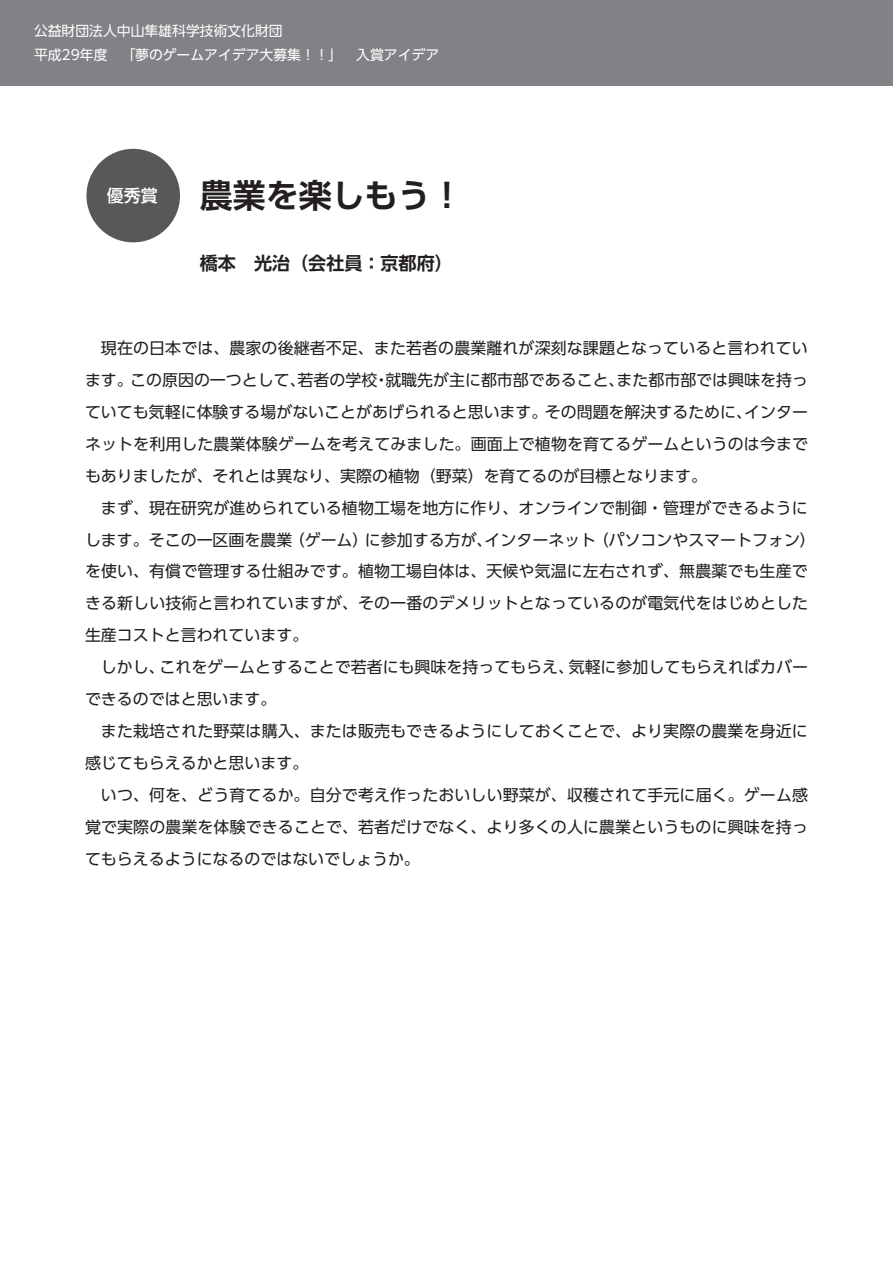
<style>
.page{position:relative;width:893px;height:1263px;background:#fff}
.page>*{position:absolute;margin:0;border:0;box-sizing:border-box;transform-origin:0 0}
.t1{font:700 33px "UD Shin Go Pro De";color:#231f20}
.t2{font:700 18px "UD Shin Go Pro De";color:#231f20}
.t3{font:500 16.95px "UD Shin Go Pro";color:#fff}
.t4{font:15.9px/32px "UD Shin Go Pro";letter-spacing:.01em;color:#231f20}
.t5{font:13.8px/24.2px "UD Shin Go Pro";color:#fff}
</style>
<div class="page">
<div style="left:0;top:0;width:893px;height:85px;background:#808285"></div>
<div style="left:86px;top:149px;width:94px;height:93px;background:#57585a;border-radius:50%"></div>
<p class="t5" style="left:34px;top:18px;width:407px">公益財団法人中山隼雄科学技術文化財団<br>平成29年度　「夢のゲームアイデア大募集！！」　入賞アイデア</p>
<p class="t3" style="left:107px;top:182px;width:53px">優秀賞</p>
<h1 class="t1" style="left:200px;top:169px;width:265px">農業を楽しもう！</h1>
<p class="t2" style="left:200px;top:249px;width:254px">橋本　光治（会社員：京都府）</p>
<p class="t4" style="left:85px;top:332px;width:725px;text-align:justify;text-indent:16px">現在の日本では、農家の後継者不足、また若者の農業離れが深刻な課題となっていると言われています。この原因の一つとして、若者の学校・就職先が主に都市部であること、また都市部では興味を持っていても気軽に体験する場がないことがあげられると思います。その問題を解決するために、インターネットを利用した農業体験ゲームを考えてみました。画面上で植物を育てるゲームというのは今までもありましたが、それとは異なり、実際の植物（野菜）を育てるのが目標となります。</p>
<p class="t4" style="left:85px;top:491px;width:732px;text-indent:16px">まず、現在研究が進められている植物工場を地方に作り、オンラインで制御・管理ができるようにします。そこの一区画を農業（ゲーム）に参加する方が、インターネット（パソコンやスマートフォン）を使い、有償で管理する仕組みです。植物工場自体は、天候や気温に左右されず、無農薬でも生産できる新しい技術と言われていますが、その一番のデメリットとなっているのが電気代をはじめとした生産コストと言われています。</p>
<p class="t4" style="left:85px;top:651px;width:724px;text-indent:16px">しかし、これをゲームとすることで若者にも興味を持ってもらえ、気軽に参加してもらえればカバーできるのではと思います。</p>
<p class="t4" style="left:85px;top:714px;width:724px;text-indent:16px">また栽培された野菜は購入、または販売もできるようにしておくことで、より実際の農業を身近に感じてもらえるかと思います。</p>
<p class="t4" style="left:85px;top:778px;width:724px;text-align:justify;text-indent:16px">いつ、何を、どう育てるか。自分で考え作ったおいしい野菜が、収穫されて手元に届く。ゲーム感覚で実際の農業を体験できることで、若者だけでなく、より多くの人に農業というものに興味を持ってもらえるようになるのではないでしょうか。</p>
</div>
